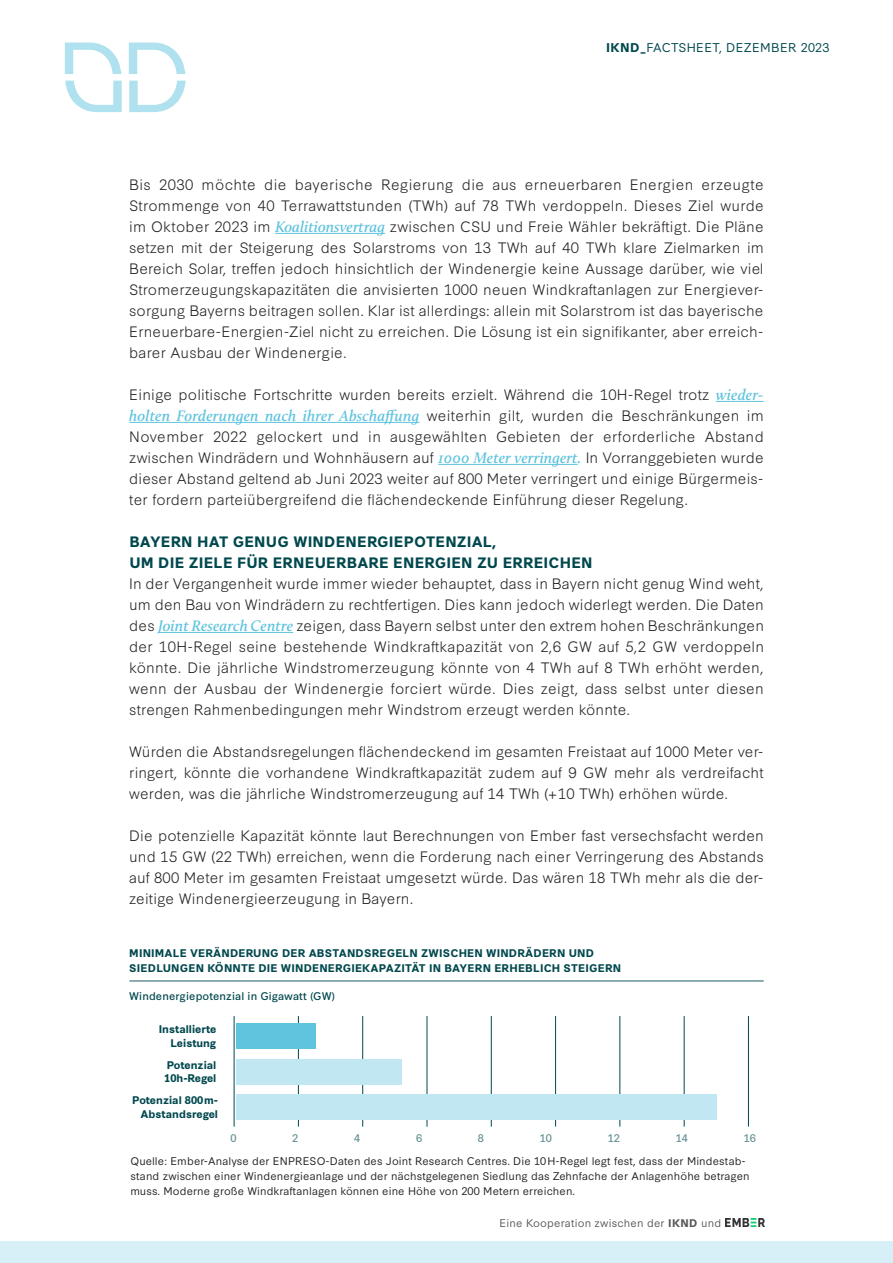
<style>
.page{position:relative;width:893px;height:1263px;background:#fff}
.page>*{position:absolute;margin:0;border:0;box-sizing:border-box;transform-origin:0 0}
.t1{font:300 14.25px/21px "Synthese";letter-spacing:.01em;color:#231f20;text-align:justify}
.H3_Abatzüberschrift{font:700 14.25px "Synthese";letter-spacing:.015em;color:#00484e}
.Infozeile{font:12px "Synthese";letter-spacing:.03em;color:#00484e}
.BU{font:10.5px/15px "Synthese";letter-spacing:.01em;color:#231f20}
.Bildüberschrift{font:700 10.5px/13.5px "Synthese";letter-spacing:.015em;color:#00484e;text-align:right}
.Bildüberschrift-2{font:10.5px "Synthese";letter-spacing:.01em;color:#00484e}
.Infozeile-2{font:10.5px "Synthese";letter-spacing:.02em;color:#57585a}
.Bildüberschrift-3{font:700 10.5px/13.5px "Synthese";letter-spacing:-.005em;color:#00484e}
.t2{font:10.5px "Synthese";color:#669195}
.s1{font-weight:700}
.s2{font-family:"Calluna";font-weight:600;font-style:italic;font-size:15.75px;color:#60c4de}
</style>
<div class="page">
<svg style="left:129px;top:81px;width:57px;height:31px"></svg>
<svg style="left:129px;top:43px;width:56px;height:31px"></svg>
<svg style="left:65px;top:81px;width:57px;height:31px"></svg>
<svg style="left:65px;top:43px;width:56px;height:31px"></svg>
<div style="left:0;top:1242px;width:893px;height:21px;background:#d7f0f7"></div>
<hr style="left:275px;top:233px;width:110px;height:1px;background:#60c4de">
<hr style="left:716px;top:401px;width:48px;height:1px;background:#60c4de">
<hr style="left:129px;top:422px;width:290px;height:1px;background:#60c4de">
<hr style="left:438px;top:464px;width:140px;height:1px;background:#60c4de">
<hr style="left:158px;top:632px;width:135px;height:1px;background:#60c4de">
<hr style="left:129px;top:981px;width:635px;height:1px;background:#1a5a60">
<hr style="left:234px;top:1016px;width:1px;height:110px;background:#00484e">
<hr style="left:298px;top:1016px;width:1px;height:110px;background:#00484e">
<hr style="left:427px;top:1016px;width:1px;height:110px;background:#00484e">
<hr style="left:555px;top:1016px;width:1px;height:110px;background:#00484e">
<hr style="left:684px;top:1016px;width:1px;height:110px;background:#00484e">
<hr style="left:362px;top:1016px;width:1px;height:110px;background:#00484e">
<hr style="left:491px;top:1016px;width:1px;height:110px;background:#00484e">
<hr style="left:620px;top:1016px;width:1px;height:110px;background:#00484e">
<hr style="left:748px;top:1016px;width:1px;height:110px;background:#00484e">
<div style="left:236px;top:1023px;width:79px;height:26px;background:#60c4de"></div>
<div style="left:236px;top:1094px;width:481px;height:26px;background:#c0e7f2"></div>
<div style="left:236px;top:1059px;width:166px;height:25px;background:#c0e7f2"></div>
<img style="left:726px;top:1219px;width:39px;height:8px">
<p class="Infozeile" style="left:606px;top:37px;width:225px"><span class="s1">IKND_</span>FACTSHEET, DEZEMBER 2023</p>
<p class="t1" style="left:129px;top:173px;width:636px">Bis 2030 möchte die bayerische Regierung die aus erneuerbaren Energien erzeugte Strommenge von 40 Terrawattstunden (TWh) auf 78 TWh verdoppeln. Dieses Ziel wurde im Oktober 2023 im <span class="s2">Koalitionsvertrag</span> zwischen CSU und Freie Wähler bekräftigt. Die Pläne setzen mit der Steigerung des Solarstroms von 13 TWh auf 40 TWh klare Zielmarken im Bereich Solar, treffen jedoch hinsichtlich der Windenergie keine Aussage darüber, wie viel Stromerzeugungskapazitäten die anvisierten 1000 neuen Windkraftanlagen zur Energiever&shy;sorgung Bayerns beitragen sollen. Klar ist allerdings: allein mit Solarstrom ist das bayerische Erneuerbare-Energien-Ziel nicht zu erreichen. Die Lösung ist ein signifikanter, aber erreich&shy;barer Ausbau der Windenergie.</p>
<p class="t1" style="left:129px;top:383px;width:636px">Einige politische Fortschritte wurden bereits erzielt. Während die 10H-Regel trotz <span class="s2">wieder&shy;holten Forderungen nach ihrer Abschaffung</span> weiterhin gilt, wurden die Beschränkungen im November 2022 gelockert und in ausgewählten Gebieten der erforderliche Abstand zwischen Windrädern und Wohnhäusern auf <span class="s2">1000 Meter verringert.</span> In Vorranggebieten wurde dieser Abstand geltend ab Juni 2023 weiter auf 800 Meter verringert und einige Bürgermeis&shy;ter fordern parteiübergreifend die flächendeckende Einführung dieser Regelung.</p>
<p class="H3_Abatzüberschrift" style="left:129px;top:530px;width:368px">BAYERN HAT GENUG WINDENERGIEPOTENZIAL,</p>
<p class="H3_Abatzüberschrift" style="left:129px;top:551px;width:465px">UM DIE ZIELE FÜR ERNEUERBARE ENERGIEN ZU ERREICHEN</p>
<p class="t1" style="left:129px;top:572px;width:636px">In der Vergangenheit wurde immer wieder behauptet, dass in Bayern nicht genug Wind weht, um den Bau von Windrädern zu rechtfertigen. Dies kann jedoch widerlegt werden. Die Daten des <span class="s2">Joint Research Centre</span> zeigen, dass Bayern selbst unter den extrem hohen Beschränkungen der 10H-Regel seine bestehende Windkraftkapazität von 2,6 GW auf 5,2 GW verdoppeln könnte. Die jährliche Windstromerzeugung könnte von 4 TWh auf 8 TWh erhöht werden, wenn der Ausbau der Windenergie forciert würde. Dies zeigt, dass selbst unter diesen strengen Rahmenbedingungen mehr Windstrom erzeugt werden könnte.</p>
<p class="t1" style="left:129px;top:740px;width:636px">Würden die Abstandsregelungen flächendeckend im gesamten Freistaat auf 1000 Meter ver&shy;ringert, könnte die vorhandene Windkraftkapazität zudem auf 9 GW mehr als verdreifacht werden, was die jährliche Windstromerzeugung auf 14 TWh (+ 10 TWh) erhöhen würde.</p>
<p class="t1" style="left:129px;top:824px;width:636px">Die potenzielle Kapazität könnte laut Berechnungen von Ember fast versechsfacht werden und 15 GW (22 TWh) erreichen, wenn die Forderung nach einer Verringerung des Abstands auf 800 Meter im gesamten Freistaat umgesetzt würde. Das wären 18 TWh mehr als die der&shy;zeitige Windenergieerzeugung in Bayern.</p>
<p class="Bildüberschrift" style="left:129px;top:945px;width:493px;line-height:15px;text-align:left">MINIMALE VERÄNDERUNG DER ABSTANDSREGELN ZWISCHEN WINDRÄDERN UND<br>SIEDLUNGEN KÖNNTE DIE WINDENERGIEKAPAZITÄT IN BAYERN ERHEBLICH STEIGERN</p>
<p class="Bildüberschrift-2" style="left:129px;top:987px;width:207px">Windenergiepotenzial in Gigawatt (GW)</p>
<p class="Bildüberschrift" style="left:159px;top:1022px;width:59px">Installierte<br>Leistung</p>
<p class="Bildüberschrift-3" style="left:164px;top:1057px;width:54px">Potenzial<br>10h-Regel</p>
<p class="Bildüberschrift" style="left:132px;top:1093px;width:87px">Potenzial 800 m-<br>Abstandsregel</p>
<p class="BU" style="left:131px;top:1153px;width:621px">Quelle: Ember-Analyse der ENPRESO-Daten des Joint Research Centres. Die 10 H-Regel legt fest, dass der Mindestab&shy;stand zwischen einer Windenergieanlage und der nächstgelegenen Siedlung das Zehnfache der Anlagenhöhe betragen muss. Moderne große Windkraftanlagen können eine Höhe von 200 Metern erreichen.</p>
<p class="Infozeile-2" style="left:499px;top:1214px;width:223px">Eine Kooperation zwischen der <span class="s1">IKND</span> und</p>
<p class="t2" style="left:230px;top:1130px;width:8px">0</p>
<p class="t2" style="left:292px;top:1130px;width:8px">2</p>
<p class="t2" style="left:354px;top:1130px;width:8px">4</p>
<p class="t2" style="left:416px;top:1130px;width:8px">6</p>
<p class="t2" style="left:478px;top:1130px;width:8px">8</p>
<p class="t2" style="left:540px;top:1130px;width:14px">10</p>
<p class="t2" style="left:608px;top:1130px;width:14px">12</p>
<p class="t2" style="left:676px;top:1130px;width:14px">14</p>
<p class="t2" style="left:744px;top:1130px;width:14px">16</p>
</div>
